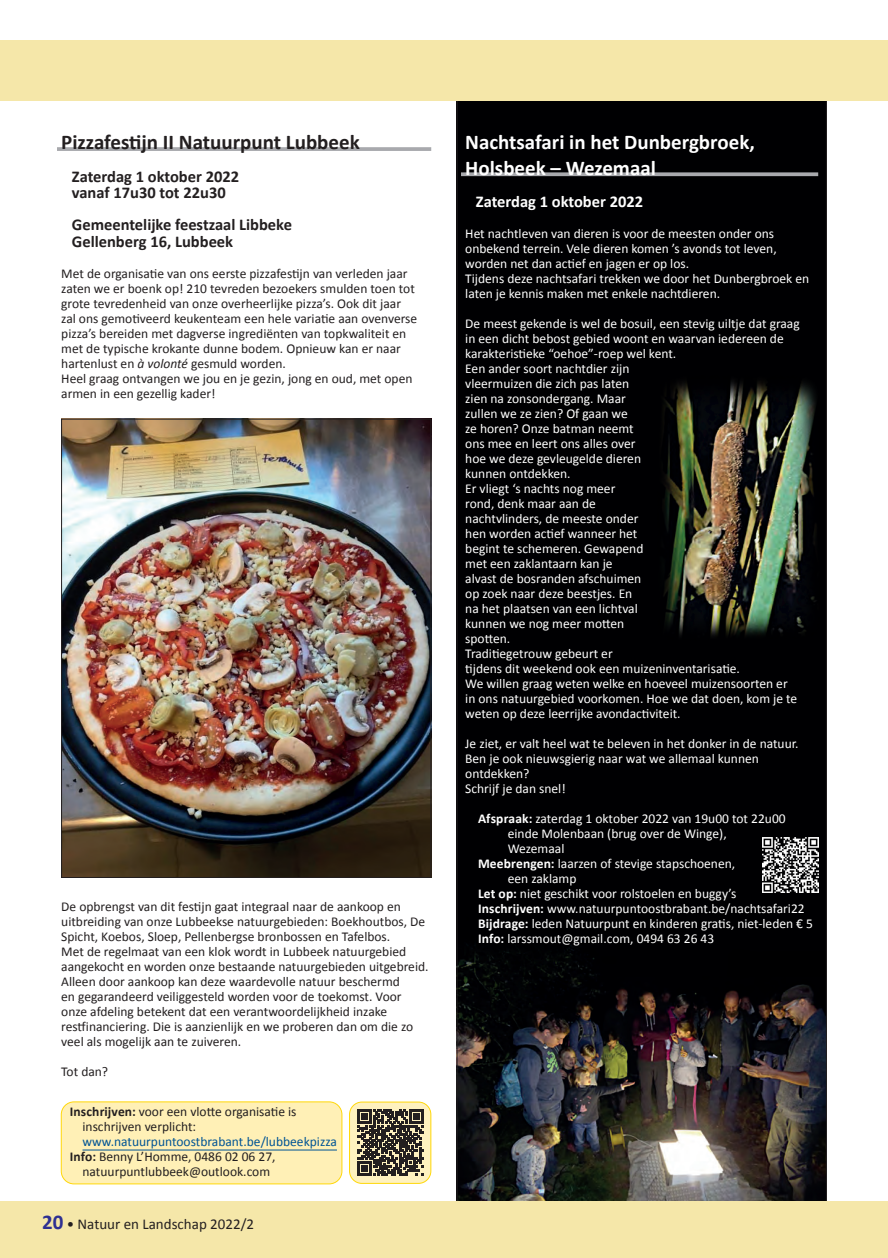
<style>
.page{position:relative;width:888px;height:1258px;background:#fff}
.page>*{position:absolute;margin:0;border:0;box-sizing:border-box;transform-origin:0 0}
.t1{font:700 21px/25.2px "Calibri";color:#fff}
.t2{font:700 21px "Calibri";color:#231f20}
.t3{font:700 16.5px/16.2px "Calibri";color:#231f20}
.t4{font:700 16.5px "Calibri";color:#fff}
.t5{font:15px "Calibri";color:#231f20}
.t6{font:13.5px/15px "Calibri";color:#fff}
.t7{font:13.5px/15px "Calibri";color:#231f20}
.t8{font:13.5px "Calibri";color:#005495}
.s1{font-style:italic}
.s2{font-weight:700}
.s3{font-weight:700;font-size:21px;color:#2e3092}
</style>
<div class="page">
<img style="left:459px;top:101px;width:366px;height:1100px">
<div style="left:0;top:1201px;width:888px;height:57px;background:#f5e7a9"></div>
<div style="left:0;top:40px;width:888px;height:61px;background:#f5e7a9"></div>
<svg style="left:57px;top:147px;width:374px;height:4px"></svg>
<img style="left:63px;top:421px;width:366px;height:455px">
<svg style="left:461px;top:172px;width:357px;height:4px"></svg>
<img style="left:763px;top:837px;width:55px;height:55px">
<img style="left:650px;top:364px;width:176px;height:294px">
<div style="left:61px;top:1102px;width:281px;height:82px;background:#fff0b6;border-radius:13px"></div>
<div style="left:61px;top:1101px;width:281px;height:83px;border:1px solid #ffd80a;border-radius:13px"></div>
<hr style="left:83px;top:1150px;width:254px;height:1px;background:#005495">
<div style="left:349px;top:1102px;width:82px;height:81px;background:#fef1bf;border-radius:12px"></div>
<svg style="left:357px;top:1110px;width:66px;height:66px"></svg>
<div style="left:349px;top:1102px;width:82px;height:82px;border:1px solid #ffd80a;border-radius:12px"></div>
<h1 class="t2" style="left:61px;top:129px;width:300px">Pizzafestijn II Natuurpunt Lubbeek</h1>
<p class="t3" style="left:72px;top:167px;width:169px">Zaterdag 1 oktober 2022 vanaf 17u30 tot 22u30</p>
<p class="t3" style="left:72px;top:216px;width:222px">Gemeentelijke feestzaal Libbeke<br>Gellenberg 16, Lubbeek</p>
<p class="t7" style="left:61px;top:265px;width:357px">Met de organisatie van ons eerste pizzafestijn van verleden jaar zaten we er boenk op! 210 tevreden bezoekers smulden toen tot grote tevredenheid van onze overheerlijke pizza’s. Ook dit jaar zal ons gemotiveerd keukenteam een hele variatie aan ovenverse pizza’s bereiden met dagverse ingrediënten van topkwaliteit en met de typische krokante dunne bodem. Opnieuw kan er naar hartenlust en <span class="s1">à volonté</span> gesmuld worden.<br>Heel graag ontvangen we jou en je gezin, jong en oud, met open armen in een gezellig kader!</p>
<p class="t7" style="left:61px;top:898px;width:369px">De opbrengst van dit festijn gaat integraal naar de aankoop en uitbreiding van onze Lubbeekse natuurgebieden: Boekhoutbos, De Spicht, Koebos, Sloep, Pellenbergse bronbossen en Tafelbos.<br>Met de regelmaat van een klok wordt in Lubbeek natuurgebied aangekocht en worden onze bestaande natuurgebieden uitgebreid.<br>Alleen door aankoop kan deze waardevolle natuur beschermd<br>en gegarandeerd veiliggesteld worden voor de toekomst. Voor onze afdeling betekent dat een verantwoordelijkheid inzake restfinanciering. Die is aanzienlijk en we proberen dan om die zo veel als mogelijk aan te zuiveren.</p>
<p class="t7" style="left:61px;top:1063px;width:48px">Tot dan?</p>
<p class="t7" style="left:83px;top:1103px;width:216px;text-indent:-13px"><span class="s2">Inschrijven:</span> voor een vlotte organisatie is inschrijven verplicht:</p>
<p class="t8" style="left:83px;top:1133px;width:256px">www.natuurpuntoostbrabant.be/lubbeekpizza</p>
<p class="t7" style="left:70px;top:1148px;width:207px"><span class="s2">Info:</span> Benny L’Homme, 0486 02 06 27,</p>
<p class="t7" style="left:83px;top:1163px;width:189px">natuurpuntlubbeek@outlook.com</p>
<p class="t5" style="left:42px;top:1215px;width:213px"><span class="s3">20</span> • Natuur en Landschap 2022/2</p>
<h1 class="t1" style="left:465px;top:129px;width:291px">Nachtsafari in het Dunbergbroek,<br>Holsbeek – Wezemaal</h1>
<p class="t4" style="left:476px;top:191px;width:169px">Zaterdag 1 oktober 2022</p>
<p class="t6" style="left:465px;top:225px;width:345px">Het nachtleven van dieren is voor de meesten onder ons onbekend terrein. Vele dieren komen ’s avonds tot leven, worden net dan actief en jagen er op los.<br>Tijdens deze nachtsafari trekken we door het Dunbergbroek en laten je kennis maken met enkele nachtdieren.</p>
<p class="t6" style="left:465px;top:315px;width:336px">De meest gekende is wel de bosuil, een stevig uiltje dat graag in een dicht bebost gebied woont en waarvan iedereen de karakteristieke “oehoe”-roep wel kent.<br>Een ander soort nachtdier zijn<br>vleermuizen die zich pas laten<br>zien na zonsondergang. Maar<br>zullen we ze zien? Of gaan we<br>ze horen? Onze batman neemt<br>ons mee en leert ons alles over<br>hoe we deze gevleugelde dieren<br>kunnen ontdekken.<br>Er vliegt ‘s nachts nog meer<br>rond, denk maar aan de<br>nachtvlinders, de meeste onder<br>hen worden actief wanneer het<br>begint te schemeren. Gewapend<br>met een zaklantaarn kan je<br>alvast de bosranden afschuimen<br>op zoek naar deze beestjes. En<br>na het plaatsen van een lichtval<br>kunnen we nog meer motten<br>spotten.<br>Traditiegetrouw gebeurt er<br>tijdens dit weekend ook een muizeninventarisatie.<br>We willen graag weten welke en hoeveel muizensoorten er in ons natuurgebied voorkomen. Hoe we dat doen, kom je te weten op deze leerrijke avondactiviteit.</p>
<p class="t6" style="left:465px;top:735px;width:335px">Je ziet, er valt heel wat te beleven in het donker in de natuur.<br>Ben je ook nieuwsgierig naar wat we allemaal kunnen ontdekken?<br>Schrijf je dan snel!</p>
<p class="t6" style="left:478px;top:810px;width:309px"><span class="s2">Afspraak:</span> zaterdag 1 oktober 2022 van 19u00 tot 22u00</p>
<p class="t6" style="left:508px;top:825px;width:220px">einde Molenbaan (brug over de Winge),</p>
<p class="t6" style="left:508px;top:840px;width:58px">Wezemaal</p>
<p class="t6" style="left:478px;top:855px;width:259px"><span class="s2">Meebrengen:</span> laarzen of stevige stapschoenen,</p>
<p class="t6" style="left:508px;top:870px;width:70px">een zaklamp</p>
<p class="t6" style="left:478px;top:885px;width:260px"><span class="s2">Let op:</span> niet geschikt voor rolstoelen en buggy’s</p>
<p class="t6" style="left:478px;top:900px;width:328px"><span class="s2">Inschrijven:</span> www.natuurpuntoostbrabant.be/nachtsafari22</p>
<p class="t6" style="left:478px;top:915px;width:336px"><span class="s2">Bijdrage:</span> leden Natuurpunt en kinderen gratis, niet-leden € 5</p>
<p class="t6" style="left:478px;top:930px;width:238px"><span class="s2">Info:</span> larssmout@gmail.com, 0494 63 26 43</p>
</div>
